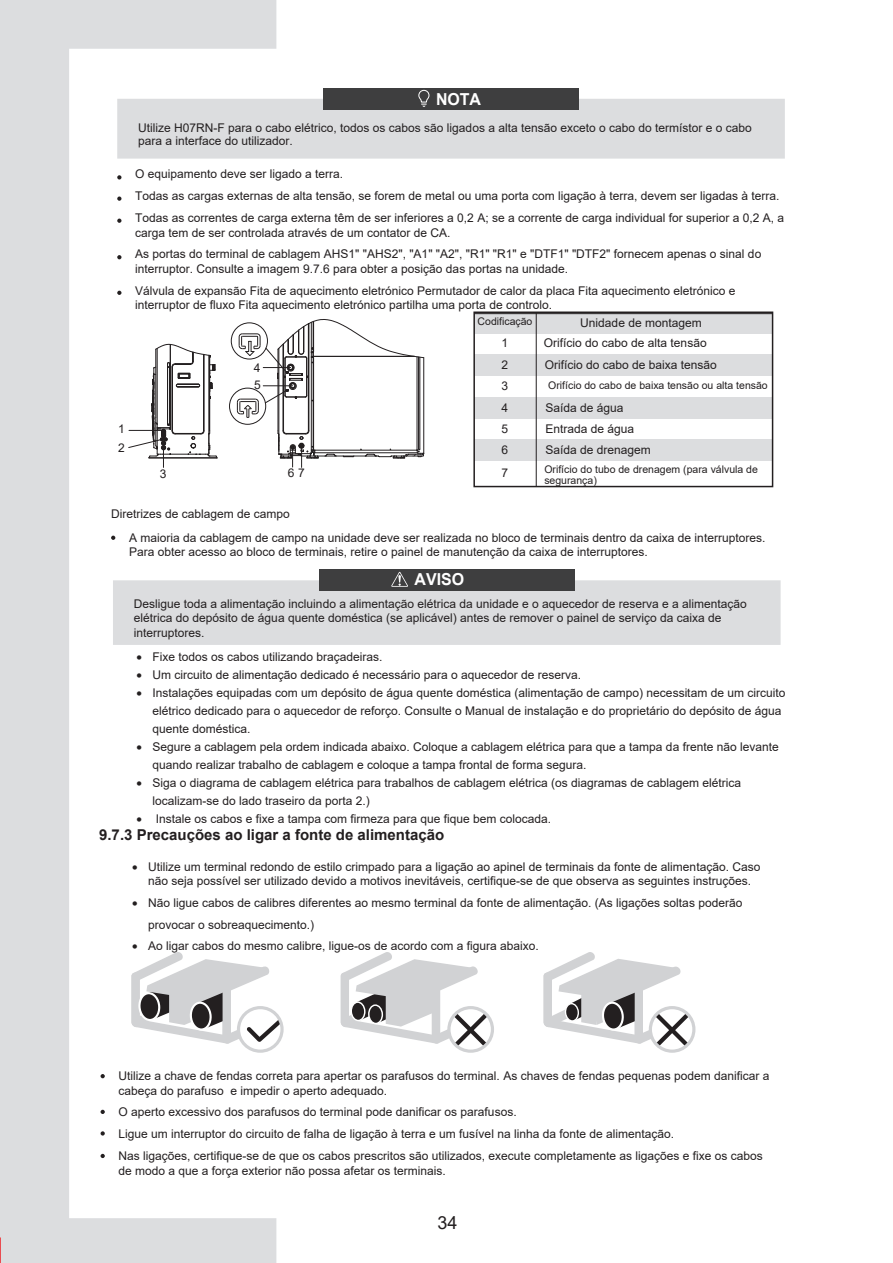
<style>
.page{position:relative;width:893px;height:1263px;background:#fff}
.page>*{position:absolute;margin:0;border:0;box-sizing:border-box;transform-origin:0 0}
.t1{font:18px "Arial";color:#231f20}
.t2{font:700 16.5px "Arial";color:#fff}
.t3{font:700 15px "Arial";color:#231f20}
.t4{font:12px/21.9px "Arial";color:#231f20}
.t5{font:10.5px/10.5px "Arial";color:#231f20}
.s1{font-style:inherit}
</style>
<div class="page">
<div style="left:323px;top:88px;width:256px;height:21px;background:#3e3e3f"></div>
<svg style="left:276px;top:90px;width:509px;height:69px"></svg>
<svg style="left:652px;top:1008px;width:44px;height:43px"></svg>
<svg style="left:276px;top:1012px;width:4px;height:34px"></svg>
<div style="left:237px;top:1006px;width:47px;height:47px;border:3px solid #d1d2d4;border-radius:50%"></div>
<svg style="left:341px;top:952px;width:151px;height:97px"></svg>
<div style="left:447px;top:1006px;width:47px;height:47px;border:3px solid #d1d2d4;border-radius:50%"></div>
<svg style="left:544px;top:952px;width:150px;height:99px"></svg>
<div style="left:649px;top:1006px;width:46px;height:47px;border:3px solid #d1d2d4;border-radius:50%"></div>
<div style="left:319px;top:570px;width:255px;height:21px;background:#3e3e3f"></div>
<svg style="left:276px;top:572px;width:505px;height:73px"></svg>
<svg style="left:276px;top:319px;width:148px;height:149px"></svg>
<div style="left:474px;top:312px;width:299px;height:21px;background:#dcdddf"></div>
<div style="left:474px;top:355px;width:299px;height:21px;background:#dcdddf"></div>
<div style="left:474px;top:397px;width:299px;height:22px;background:#dcdddf"></div>
<div style="left:474px;top:439px;width:299px;height:22px;background:#dcdddf"></div>
<div style="left:473px;top:311px;width:300px;height:176px;border:2px solid #231f20"></div>
<hr style="left:536px;top:312px;width:1px;height:174px;background:#231f20">
<svg style="left:2px;top:0;width:274px;height:1263px"></svg>
<hr style="left:0;top:0;width:2px;height:1263px;background:#dcdddf">
<h2 class="t2" style="left:436px;top:88px;width:47px">NOTA</h2>
<p class="t4" style="left:138px;top:122px;width:615px;line-height:12.8px">Utilize H07RN-F para o cabo elétrico, todos os cabos são ligados a alta tensão exceto o cabo do termístor e o cabo para a interface do utilizador.</p>
<p class="t4" style="left:135px;top:163px;width:650px">O equipamento deve ser ligado a terra.<br>Todas as cargas externas de alta tensão, se forem de metal ou uma porta com ligação à terra, devem ser ligadas à terra.<br>Todas as correntes de carga externa têm de ser inferiores a 0,2 A; se a corrente de carga individual for superior a 0,2 A, a</p>
<p class="t4" style="left:135px;top:221px;width:628px">carga tem de ser controlada através de um contator de CA.<br>As portas do terminal de cablagem AHS1" "AHS2", "A1" "A2", "R1" "R1" e "DTF1" "DTF2" fornecem apenas o sinal do</p>
<p class="t4" style="left:135px;top:258px;width:602px">interruptor. Consulte a imagem 9.7.6 para obter a posição das portas na unidade.<br>Válvula de expansão Fita de aquecimento eletrónico Permutador de calor da placa Fita aquecimento eletrónico e</p>
<p class="t4" style="left:135px;top:294px;width:418px">interruptor de fluxo Fita aquecimento eletrónico partilha uma porta de controlo.</p>
<p class="t4" style="left:118px;top:418px;width:8px">1</p>
<p class="t4" style="left:118px;top:437px;width:8px">2</p>
<p class="t4" style="left:160px;top:463px;width:8px">3</p>
<p class="t4" style="left:254px;top:360px;width:8px;line-height:16.8px">4<br>5</p>
<p class="t4" style="left:288px;top:462px;width:19px">6 7</p>
<p class="t5" style="left:478px;top:316px;width:56px">Codificação</p>
<p class="t4" style="left:580px;top:311px;width:123px">Unidade de montagem</p>
<p class="t4" style="left:501px;top:332px;width:8px;line-height:21.5px;text-align:justify">1<br>2<br>3<br>4<br>5</p>
<p class="t4" style="left:544px;top:332px;width:175px">Orifício do cabo de alta tensão<br>Orifício do cabo de baixa tensão</p>
<p class="t5" style="left:548px;top:380px;width:221px">Orifício do cabo de baixa tensão ou alta tensão</p>
<p class="t4" style="left:545px;top:397px;width:90px;line-height:21.1px">Saída de água<br>Entrada de água</p>
<p class="t4" style="left:501px;top:439px;width:8px">6</p>
<p class="t4" style="left:545px;top:439px;width:107px">Saída de drenagem</p>
<p class="t4" style="left:501px;top:461px;width:8px">7</p>
<p class="t5" style="left:544px;top:464px;width:215px">Orifício do tubo de drenagem (para válvula de segurança)</p>
<p class="t4" style="left:129px;top:502px;width:638px;line-height:23.4px;text-indent:-18px">Diretrizes de cablagem de campo<br>A maioria da cablagem de campo na unidade deve ser realizada no bloco de terminais dentro da caixa de interruptores.</p>
<p class="t4" style="left:129px;top:541px;width:520px">Para obter acesso ao bloco de terminais, retire o painel de manutenção da caixa de interruptores.</p>
<h2 class="t2" style="left:415px;top:568px;width:51px">AVISO</h2>
<p class="t4" style="left:134px;top:596px;width:614px;line-height:14.4px">Desligue toda a alimentação incluindo a alimentação elétrica da unidade e o aquecedor de reserva e a alimentação elétrica do depósito de água quente doméstica (se aplicável) antes de remover o painel de serviço da caixa de interruptores.</p>
<p class="t4" style="left:136px;top:646px;width:248px">• Fixe todos os cabos utilizando braçadeiras.</p>
<p class="t4" style="left:136px;top:664px;width:446px">• Um circuito de alimentação dedicado é necessário para o aquecedor de reserva.</p>
<p class="t4" style="left:152px;top:684px;width:634px;line-height:18px;text-indent:-16px">• Instalações equipadas com um depósito de água quente doméstica (alimentação de campo) necessitam de um circuito elétrico dedicado para o aquecedor de reforço. Consulte o Manual de instalação e do proprietário do depósito de água quente doméstica.</p>
<p class="t4" style="left:152px;top:738px;width:628px;line-height:18px;text-indent:-16px">• Segure a cablagem pela ordem indicada abaixo. Coloque a cablagem elétrica para que a tampa da frente não levante quando realizar trabalho de cablagem e coloque a tampa frontal de forma segura.</p>
<p class="t4" style="left:152px;top:774px;width:590px;line-height:18px;text-indent:-16px">• Siga o diagrama de cablagem elétrica para trabalhos de cablagem elétrica (os diagramas de cablagem elétrica localizam-se do lado traseiro da porta 2.)</p>
<p class="t4" style="left:136px;top:808px;width:416px">• Instale os cabos e fixe a tampa com firmeza para que fique bem colocada.</p>
<p class="t3" style="left:99px;top:824px;width:347px"><span class="s1">9.7.3</span> Precauções ao ligar a fonte de alimentação</p>
<p class="t4" style="left:132px;top:859px;width:630px;line-height:14.4px;text-align:center">• Utilize um terminal redondo de estilo crimpado para a ligação ao apinel de terminais da fonte de alimentação. Caso não seja possível ser utilizado devido a motivos inevitáveis, certifique-se de que observa as seguintes instruções.</p>
<p class="t4" style="left:148px;top:891px;width:596px;text-indent:-16px">• Não ligue cabos de calibres diferentes ao mesmo terminal da fonte de alimentação. (As ligações soltas poderão provocar o sobreaquecimento.)</p>
<p class="t4" style="left:132px;top:935px;width:408px">• Ao ligar cabos do mesmo calibre, ligue-os de acordo com a figura abaixo.</p>
<p class="t4" style="left:118px;top:1069px;width:652px;line-height:14.4px">Utilize a chave de fendas correta para apertar os parafusos do terminal. As chaves de fendas pequenas podem danificar a cabeça do parafuso e impedir o aperto adequado.</p>
<p class="t4" style="left:118px;top:1101px;width:646px">O aperto excessivo dos parafusos do terminal pode danificar os parafusos.<br>Ligue um interruptor do circuito de falha de ligação à terra e um fusível na linha da fonte de alimentação.<br>Nas ligações, certifique-se de que os cabos prescritos são utilizados, execute completamente as ligações e fixe os cabos</p>
<p class="t4" style="left:118px;top:1159px;width:329px">de modo a que a força exterior não possa afetar os terminais.</p>
<h1 class="t1" style="left:437px;top:1210px;width:22px">34</h1>
</div>
